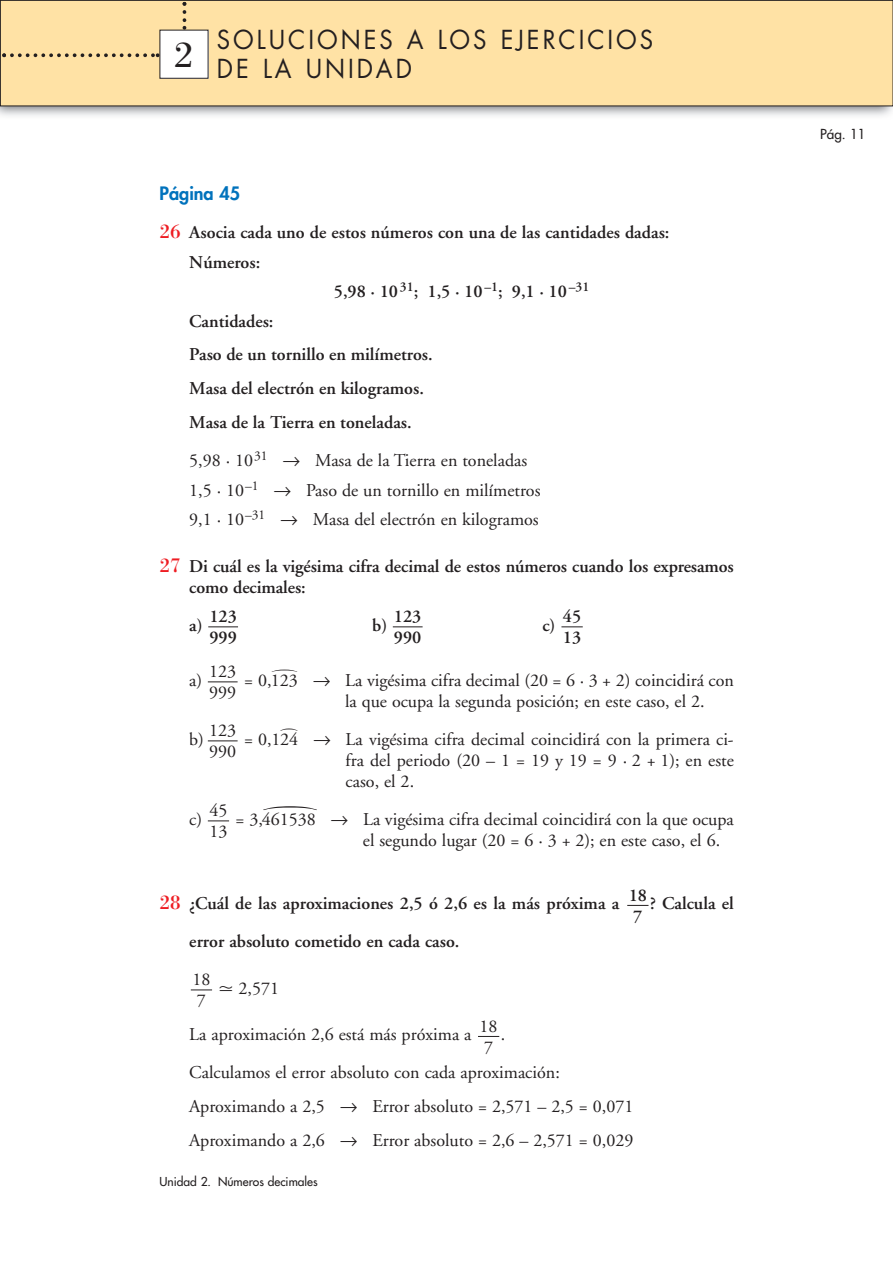
<style>
.page{position:relative;width:893px;height:1263px;background:#fff}
.page>*{position:absolute;margin:0;border:0;box-sizing:border-box;transform-origin:0 0}
.t1{font:37.5px "Bodoni";color:#231f20}
.t2{font:25.5px/28.5px "Futura";letter-spacing:.125em;color:#231f20;scale:.94 1}
.t3{font:21px "MT Extra";color:#231f20;scale:3 1}
.t4{font:21px "MT Extra";color:#231f20;scale:2 1}
.t5{font:18px/21px "Adobe Garamond";color:#231f20}
.t6{font:600 18px/21px "Adobe Garamond";color:#231f20}
.t7{font:800 18px "Futura";color:#0072bc}
.t8{font:13.5px "Futura";color:#231f20}
.t9{font:12px "Futura";color:#231f20}
.s1{font-family:"Bodoni";font-weight:400;font-size:21px;color:#ee1d23}
.s2{font-family:"European Pi Two"}
</style>
<div class="page">
<svg style="left:478px;top:1036px;width:21px;height:1px"></svg>
<svg style="left:191px;top:990px;width:21px;height:1px"></svg>
<svg style="left:627px;top:905px;width:21px;height:1px"></svg>
<svg style="left:208px;top:821px;width:21px;height:1px"></svg>
<svg style="left:208px;top:741px;width:29px;height:1px"></svg>
<svg style="left:208px;top:682px;width:29px;height:1px"></svg>
<svg style="left:561px;top:626px;width:21px;height:1px"></svg>
<svg style="left:393px;top:626px;width:29px;height:1px"></svg>
<hr style="left:208px;top:626px;width:30px;height:1px;background:#231f20">
<img style="left:0;top:106px;width:892px;height:10px">
<div style="left:0;top:0;width:892px;height:106px;background:#ffe2a5"></div>
<div style="left:0;top:0;width:892px;height:106px;border:1px solid #231f20"></div>
<svg style="left:2px;top:53px;width:157px;height:4px"></svg>
<svg style="left:182px;top:2px;width:4px;height:28px"></svg>
<div style="left:160px;top:30px;width:48px;height:48px;background:#fff"></div>
<h1 class="t1" style="left:175px;top:41px;width:20px">2</h1>
<h1 class="t1" style="left:175px;top:41px;width:20px">1</h1>
<h2 class="t2" style="left:217px;top:28px;width:465px">SOLUCIONES A LOS EJERCICIOS<br>DE LA UNIDAD</h2>
<p class="t7" style="left:159px;top:185px;width:82px">Página 45</p>
<p class="t6" style="left:160px;top:224px;width:511px"><span class="s1">26</span> Asocia cada uno de estos números con una de las cantidades dadas:</p>
<p class="t6" style="left:189px;top:253px;width:72px">Números:</p>
<p class="t6" style="left:334px;top:283px;width:257px">5,98 · 10<sup>31</sup>; 1,5 · 10<sup>–1</sup>; 9,1 · 10<sup>–31</sup></p>
<p class="t6" style="left:189px;top:312px;width:86px">Cantidades:</p>
<p class="t6" style="left:189px;top:340px;width:245px;line-height:33.8px">Paso de un tornillo en milímetros.<br>Masa del electrón en kilogramos.<br>Masa de la Tierra en toneladas.</p>
<p class="t5" style="left:189px;top:447px;width:353px;line-height:29.5px">5,98 · 10<sup>31</sup> → Masa de la Tierra en toneladas<br>1,5 · 10<sup>–1</sup> → Paso de un tornillo en milímetros<br>9,1 · 10<sup>–31</sup> → Masa del electrón en kilogramos</p>
<p class="t6" style="left:189px;top:557px;width:546px;text-indent:-30px"><span class="s1">27</span> Di cuál es la vigésima cifra decimal de estos números cuando los expresamos como decimales:</p>
<p class="t6" style="left:189px;top:616px;width:15px">a)</p>
<p class="t6" style="left:372px;top:616px;width:16px">b)</p>
<p class="t6" style="left:542px;top:616px;width:14px">c)</p>
<p class="t5" style="left:189px;top:671px;width:546px">a) = 0,123 → La vigésima cifra decimal (20 = 6 · 3 + 2) coincidirá con</p>
<p class="t6" style="left:563px;top:608px;width:20px">45<br>13</p>
<p class="t6" style="left:209px;top:608px;width:29px">123<br>999</p>
<p class="t6" style="left:394px;top:608px;width:29px">123<br>990</p>
<p class="t5" style="left:209px;top:663px;width:28px">123<br>999</p>
<p class="t3" style="left:271px;top:655px;width:10px">)</p>
<p class="t5" style="left:189px;top:684px;width:546px;line-height:38px;text-indent:156px">la que ocupa la segunda posición; en este caso, el 2.<br>b) = 0,124 → La vigésima cifra decimal coincidirá con la primera ci-</p>
<p class="t5" style="left:209px;top:722px;width:28px">123<br>990</p>
<p class="t4" style="left:280px;top:714px;width:10px">)</p>
<p class="t5" style="left:345px;top:751px;width:389px">fra del periodo (20 – 1 = 19 y 19 = 9 · 2 + 1); en este caso, el 2.</p>
<p class="t5" style="left:209px;top:802px;width:19px">45<br>13</p>
<p class="t5" style="left:363px;top:810px;width:372px;text-indent:-100px"><sup>)</sup> → La vigésima cifra decimal coincidirá con la que ocupa el segundo lugar (20 = 6 · 3 + 2); en este caso, el 6.</p>
<p class="t5" style="left:189px;top:810px;width:128px">c) = 3,461538</p>
<p class="t6" style="left:628px;top:886px;width:20px">18<br>7</p>
<p class="t6" style="left:160px;top:895px;width:461px"><span class="s1">28</span> ¿Cuál de las aproximaciones 2,5 ó 2,6 es la más próxima a</p>
<p class="t6" style="left:650px;top:895px;width:85px">? Calcula el</p>
<p class="t6" style="left:189px;top:933px;width:272px">error absoluto cometido en cada caso.</p>
<p class="t5" style="left:218px;top:979px;width:62px"><span class="s2">-</span> 2,571</p>
<p class="t5" style="left:189px;top:1026px;width:284px">La aproximación 2,6 está más próxima a</p>
<p class="t5" style="left:192px;top:971px;width:19px">18<br>7</p>
<p class="t5" style="left:479px;top:1017px;width:19px">18<br>7</p>
<p class="t5" style="left:189px;top:1017px;width:372px;line-height:38px;text-indent:311px">.<br>Calculamos el error absoluto con cada aproximación:</p>
<p class="t5" style="left:189px;top:1091px;width:445px;line-height:33.8px">Aproximando a 2,5 → Error absoluto = 2,571 – 2,5 = 0,071<br>Aproximando a 2,6 → Error absoluto = 2,6 – 2,571 = 0,029</p>
<p class="t9" style="left:159px;top:1176px;width:160px">Unidad 2. Números decimales</p>
<p class="t8" style="left:820px;top:128px;width:47px">Pág. 11</p>
</div>
